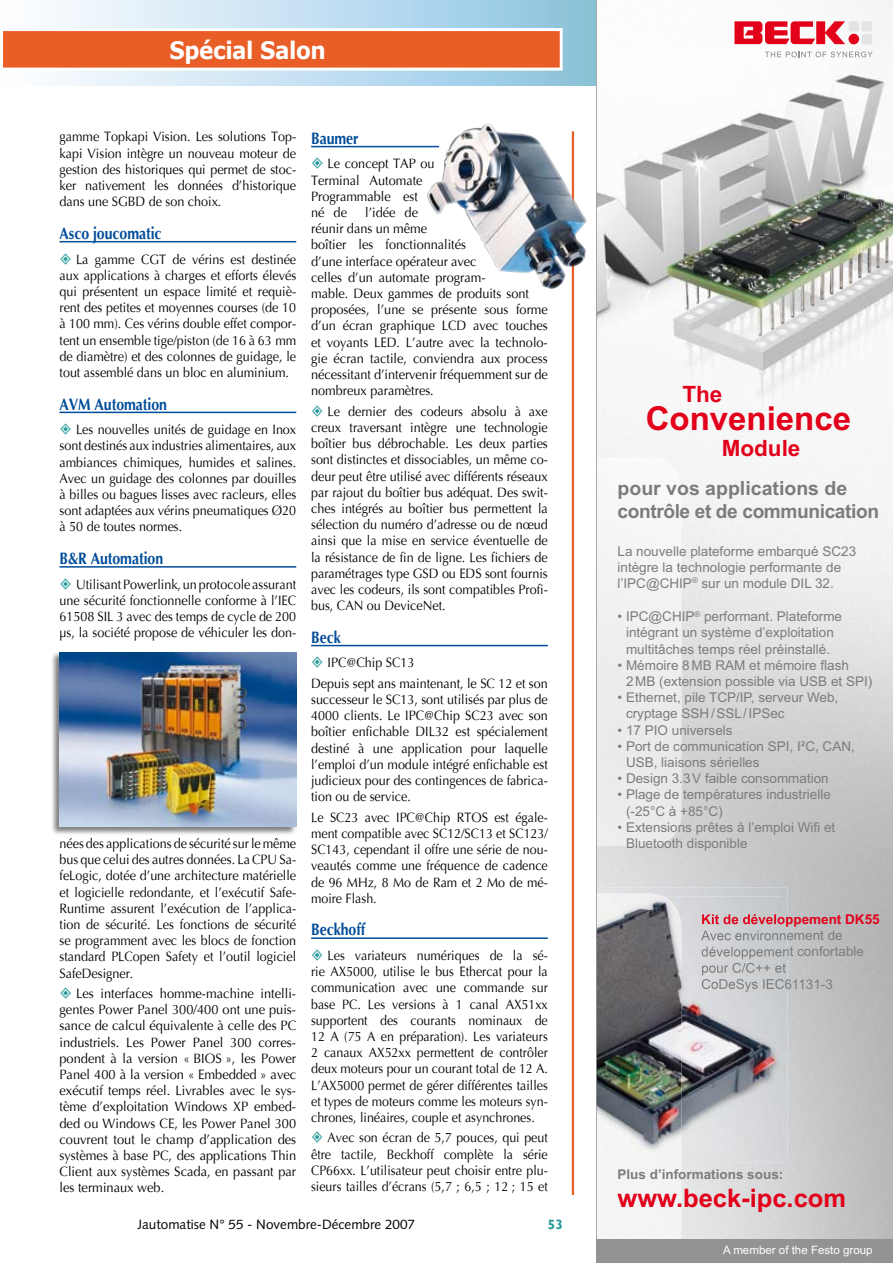
<style>
.page{position:relative;width:893px;height:1263px;background:#fff}
.page>*{position:absolute;margin:0;border:0;box-sizing:border-box;transform-origin:0 0}
.t1{font:700 33px "Arial";color:#e2001a}
.t2{font:700 25.5px "Arial";color:#e2001a}
.t3{font:700 24px "Verdana";letter-spacing:-.02em;color:#fff;scale:.9 1}
.t4{font:700 22.5px "Arial";color:#e2001a}
.t5{font:700 19.5px/23.4px "Arial";letter-spacing:-.02em;color:#7b7c7e}
.t6{font:700 16.5px "Optima";color:#004c99;scale:.85 1}
.t7{font:13.5px/16.2px "Optima";color:#000;text-align:justify;scale:.93 1}
.t8{font:13.5px/16.2px "Optima";color:#000;text-align:justify;scale:.92 1}
.t9{font:13.5px/16.2px "Arial";color:#7b7c7e}
.t10{font:13.5px/16.2px "Optima";color:#000;text-align:justify;scale:.95 1}
.t11{font:13.5px/16.2px "Optima";color:#000;scale:.94 1}
.t12{font:13.5px "Syntax";color:#000}
.t13{font:700 13.5px "Arial";color:#7b7c7e}
.t14{font:700 13.5px "Arial";color:#e2001a}
.t15{font:700 13.5px "Gill Sans";color:#279b99}
.t16{font:11.55px "Arial";color:#fff}
</style>
<div class="page">
<svg style="left:51px;top:0;width:545px;height:85px;background:#bedcee"></svg>
<div style="left:2px;top:30px;width:559px;height:39px;background:#e95e27"></div>
<div style="left:0;top:28px;width:563px;height:43px;border:3px solid #fff"></div>
<hr style="left:311px;top:146px;width:128px;height:1px;background:#004c99">
<hr style="left:311px;top:645px;width:237px;height:1px;background:#004c99">
<hr style="left:311px;top:937px;width:237px;height:2px;background:#004c99">
<hr style="left:60px;top:241px;width:236px;height:1px;background:#004c99">
<hr style="left:60px;top:412px;width:236px;height:1px;background:#004c99">
<hr style="left:60px;top:566px;width:236px;height:2px;background:#004c99">
<div style="left:50px;top:651px;width:247px;height:185px;background:#000;opacity:.5"></div>
<img style="left:60px;top:652px;width:236px;height:174px">
<img style="left:597px;top:0;width:296px;height:1239px">
<img style="left:597px;top:461px;width:84px;height:385px">
<img style="left:597px;top:933px;width:84px;height:306px">
<div style="left:596px;top:1239px;width:297px;height:24px;background:#929395"></div>
<div style="left:849px;top:21px;width:10px;height:11px;background:#e3e4e4;border-radius:2px"></div>
<div style="left:862px;top:21px;width:10px;height:11px;background:#e3e4e4;border-radius:2px"></div>
<div style="left:862px;top:34px;width:10px;height:10px;background:#e3e4e4;border-radius:2px"></div>
<div style="left:848px;top:34px;width:11px;height:10px;background:#e2001a;border-radius:50%"></div>
<svg style="left:734px;top:21px;width:111px;height:23px"></svg>
<img style="left:597px;top:49px;width:296px;height:412px">
<img style="left:597px;top:457px;width:68px;height:4px">
<svg style="left:765px;top:52px;width:108px;height:5px"></svg>
<img style="left:735px;top:992px;width:53px;height:171px">
<img style="left:597px;top:1152px;width:138px;height:11px">
<img style="left:597px;top:887px;width:191px;height:46px">
<img style="left:781px;top:940px;width:7px;height:7px">
<img style="left:597px;top:893px;width:67px;height:4px">
<svg style="left:781px;top:914px;width:7px;height:26px"></svg>
<svg style="left:781px;top:947px;width:7px;height:45px"></svg>
<img style="left:664px;top:897px;width:117px;height:102px">
<img style="left:681px;top:999px;width:100px;height:154px">
<img style="left:702px;top:924px;width:79px;height:3px">
<img style="left:702px;top:914px;width:79px;height:10px">
<img style="left:701px;top:930px;width:80px;height:10px">
<img style="left:763px;top:947px;width:18px;height:12px">
<img style="left:702px;top:947px;width:61px;height:12px">
<img style="left:702px;top:963px;width:79px;height:12px">
<img style="left:758px;top:979px;width:23px;height:13px">
<img style="left:702px;top:979px;width:56px;height:13px">
<hr style="left:596px;top:0;width:1px;height:1263px;background:#929395">
<hr style="left:572px;top:131px;width:2px;height:1064px;background:#e95e27">
<img style="left:426px;top:123px;width:161px;height:167px">
<h3 class="t3" style="left:170px;top:34px;width:175px">Spécial Salon</h3>
<p class="t7" style="left:60px;top:129px;width:256px">gamme Topkapi Vision. Les solutions Top&shy;kapi Vision intègre un nouveau moteur de gestion des historiques qui permet de stoc&shy;ker nativement les données d’historique dans une SGBD de son choix.</p>
<p class="t6" style="left:60px;top:224px;width:122px">Asco joucomatic</p>
<p class="t7" style="left:60px;top:251px;width:256px;text-indent:16px">La gamme CGT de vérins est destinée aux applications à charges et efforts élevés qui présentent un espace limité et requiè&shy;rent des petites et moyennes courses (de 10 à 100 mm). Ces vérins double effet compor&shy;tent un ensemble tige/piston (de 16 à 63 mm de diamètre) et des colonnes de guidage, le tout assemblé dans un bloc en aluminium.</p>
<p class="t6" style="left:60px;top:394px;width:128px">AVM Automation</p>
<p class="t7" style="left:60px;top:422px;width:256px;text-indent:16px">Les nouvelles unités de guidage en Inox sont destinés aux industries alimentaires, aux ambiances chimiques, humides et salines.<br>Avec un guidage des colonnes par douilles à billes ou bagues lisses avec racleurs, elles sont adaptées aux vérins pneumatiques Ø20 à 50 de toutes normes.</p>
<p class="t6" style="left:60px;top:549px;width:123px">B&amp;R Automation</p>
<p class="t7" style="left:60px;top:576px;width:256px;text-indent:16px">Utilisant Powerlink, un protocole assurant une sécurité fonctionnelle conforme à l’IEC 61508 SIL 3 avec des temps de cycle de 200 µs, la société propose de véhiculer les don-</p>
<p class="t7" style="left:60px;top:835px;width:256px">nées des applications de sécurité sur le même bus que celui des autres données. La CPU Sa&shy;feLogic, dotée d’une architecture matérielle et logicielle redondante, et l’exécutif Safe-Runtime assurent l’exécution de l’applica&shy;tion de sécurité. Les fonctions de sécurité se programment avec les blocs de fonction standard PLCopen Safety et l’outil logiciel SafeDesigner.</p>
<p class="t10" style="left:60px;top:986px;width:251px;text-indent:17px">Les interfaces homme-machine intelli&shy;gentes Power Panel 300/400 ont une puis&shy;sance de calcul équivalente à celle des PC industriels. Les Power Panel 300 corres&shy;pondent à la version « BIOS », les Power Panel 400 à la version « Embedded » avec exécutif temps réel. Livrables avec le sys&shy;tème d’exploitation Windows XP embed&shy;ded ou Windows CE, les Power Panel 300 couvrent tout le champ d’application des systèmes à base PC, des applications Thin Client aux systèmes Scada, en passant par les terminaux web.</p>
<p class="t6" style="left:311px;top:129px;width:57px">Baumer</p>
<p class="t11" style="left:311px;top:156px;width:133px;text-indent:16px">Le concept TAP ou<br>Terminal Automate<br>Programmable est né de</p>
<p class="t11" style="left:311px;top:205px;width:253px;text-indent:54px">l’idée de<br>réunir dans un même<br>boîtier les fonctionnalités<br>d’une interface opérateur avec<br>celles d’un automate program-<br>mable. Deux gammes de produits sont proposées, l’une se présente sous forme d’un écran graphique LCD avec touches et voyants LED. L’autre avec la technolo&shy;gie écran tactile, conviendra aux process nécessitant d’intervenir fréquemment sur de nombreux paramètres.</p>
<p class="t7" style="left:311px;top:403px;width:256px;text-indent:16px">Le dernier des codeurs absolu à axe creux traversant intègre une technologie boîtier bus débrochable. Les deux parties sont distinctes et dissociables, un même co&shy;deur peut être utilisé avec différents réseaux par rajout du boîtier bus adéquat. Des swit&shy;ches intégrés au boîtier bus permettent la sélection du numéro d’adresse ou de nœud ainsi que la mise en service éventuelle de la résistance de fin de ligne. Les fichiers de paramétrages type GSD ou EDS sont fournis avec les codeurs, ils sont compatibles Profi&shy;bus, CAN ou DeviceNet.</p>
<p class="t6" style="left:311px;top:628px;width:36px">Beck</p>
<p class="t7" style="left:311px;top:653px;width:256px;line-height:20.4px;text-indent:16px">IPC@Chip SC13<br>Depuis sept ans maintenant, le SC 12 et son</p>
<p class="t7" style="left:311px;top:692px;width:256px">successeur le SC13, sont utilisés par plus de 4000 clients. Le IPC@Chip SC23 avec son boîtier enfichable DIL32 est spécialement destiné à une application pour laquelle l’emploi d’un module intégré enfichable est judicieux pour des contingences de fabrica&shy;tion ou de service.</p>
<p class="t8" style="left:311px;top:809px;width:259px">Le SC23 avec IPC@Chip RTOS est égale&shy;ment compatible avec SC12/SC13 et SC123/ SC143, cependant il offre une série de nou&shy;veautés comme une fréquence de cadence de 96 MHz, 8 Mo de Ram et 2 Mo de mé&shy;moire Flash.</p>
<p class="t6" style="left:311px;top:920px;width:65px">Beckhoff</p>
<p class="t8" style="left:311px;top:947px;width:259px;text-indent:16px">Les variateurs numériques de la sé&shy;rie AX5000, utilise le bus Ethercat pour la communication avec une commande sur base PC. Les versions à 1 canal AX51xx supportent des courants nominaux de 12 A (75 A en préparation). Les variateurs 2 canaux AX52xx permettent de contrôler deux moteurs pour un courant total de 12 A.<br>L’AX5000 permet de gérer différentes tailles et types de moteurs comme les moteurs syn&shy;chrones, linéaires, couple et asynchrones.</p>
<p class="t8" style="left:311px;top:1130px;width:259px;text-indent:16px">Avec son écran de 5,7 pouces, qui peut être tactile, Beckhoff complète la série CP66xx. L’utilisateur peut choisir entre plu&shy;sieurs tailles d’écrans (5,7 ; 6,5 ; 12 ; 15 et</p>
<p class="t12" style="left:138px;top:1216px;width:279px">Jautomatise N° 55 - Novembre-Décembre 2007</p>
<p class="t15" style="left:548px;top:1216px;width:16px">53</p>
<h3 class="t4" style="left:682px;top:379px;width:42px">The</h3>
<h1 class="t1" style="left:646px;top:396px;width:207px">Convenience</h1>
<h3 class="t4" style="left:722px;top:433px;width:80px">Module</h3>
<h3 class="t5" style="left:617px;top:477px;width:263px">pour vos applications de contrôle et de communication</h3>
<p class="t9" style="left:617px;top:543px;width:240px">La nouvelle plateforme embarqué SC23 intègre la technologie performante de l’IPC@CHIP<sup>®</sup> sur un module DIL 32.</p>
<p class="t9" style="left:617px;top:608px;width:226px;text-align:center">• IPC@CHIP<sup>®</sup> performant. Plateforme intégrant un système d’exploitation multitâches temps réel préinstallé.</p>
<p class="t9" style="left:626px;top:657px;width:248px;text-indent:-9px">• Mémoire 8 MB RAM et mémoire flash<br>2 MB (extension possible via USB et SPI)</p>
<p class="t9" style="left:626px;top:689px;width:214px;text-indent:-9px">• Ethernet, pile TCP/IP, serveur Web, cryptage SSH / SSL / IPSec</p>
<p class="t9" style="left:617px;top:722px;width:117px">• 17 PIO universels</p>
<p class="t9" style="left:626px;top:738px;width:230px;text-indent:-9px">• Port de communication SPI, I²C, CAN,<br>USB, liaisons sérielles</p>
<p class="t9" style="left:617px;top:770px;width:213px">• Design 3.3 V faible consommation</p>
<p class="t9" style="left:626px;top:787px;width:206px;text-indent:-9px">• Plage de températures industrielle (-25°C à +85°C)</p>
<p class="t9" style="left:626px;top:819px;width:211px;text-indent:-9px">• Extensions prêtes à l’emploi Wifi et<br>Bluetooth disponible</p>
<p class="t14" style="left:701px;top:910px;width:180px">Kit de développement DK55</p>
<p class="t9" style="left:701px;top:944px;width:164px">développement confortable</p>
<p class="t13" style="left:617px;top:1165px;width:167px">Plus d’informations sous:</p>
<h2 class="t2" style="left:617px;top:1181px;width:230px">www.beck-ipc.com</h2>
<p class="t16" style="left:723px;top:1243px;width:151px">A member of the Festo group</p>
</div>
